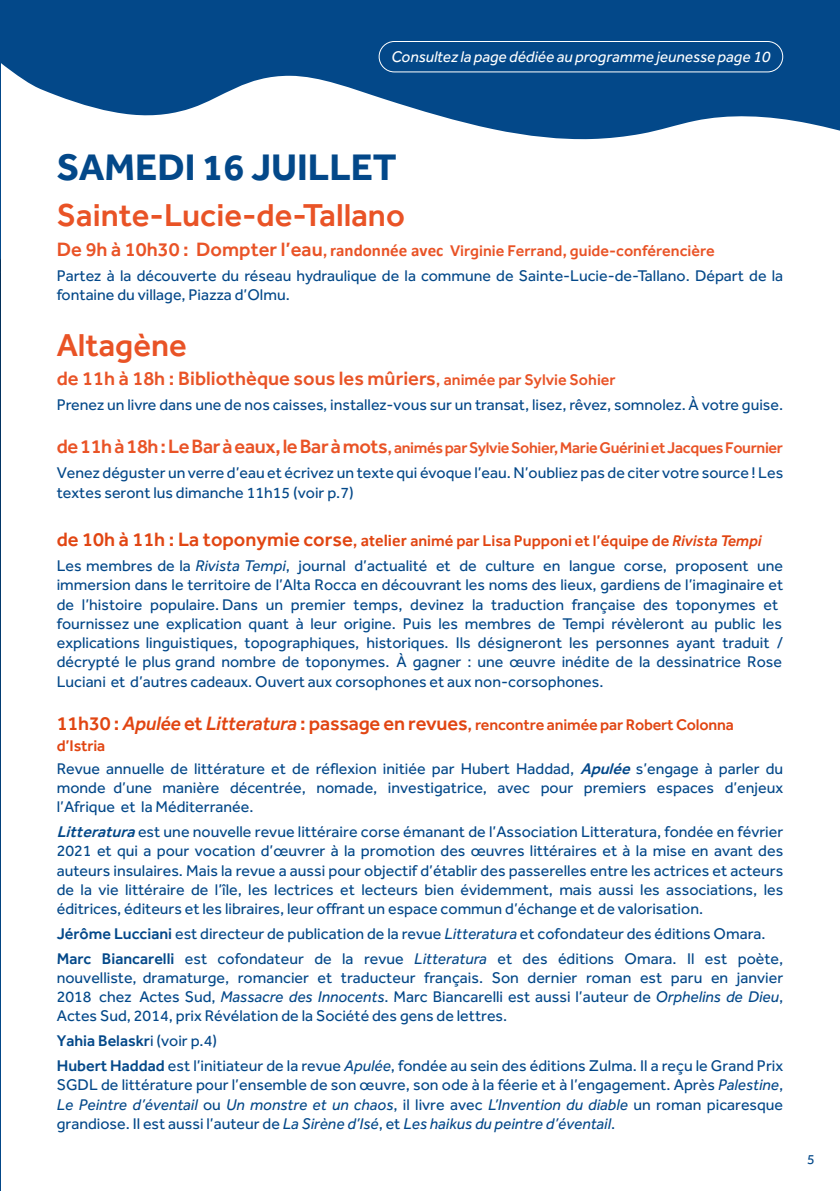
<style>
.page{position:relative;width:840px;height:1191px;background:#fff}
.page>*{position:absolute;margin:0;border:0;box-sizing:border-box;transform-origin:0 0}
.t1{font:700 38.2px "Effra";color:#034889}
.t2{font:500 32.8px "Effra";color:#e95326}
.t3{font:500 20px "Effra";color:#e95326}
.t4{font:16px/19.2px "Effra";color:#034889}
.t5{font:500 16px/20.8px "Effra";letter-spacing:-.01em;color:#e14512}
.t6{font:italic 16px "Effra";color:#fff}
.t7{font:14px "Effra";color:#034889}
.s1{font-weight:500;font-size:20px;color:#e95326}
.s2{font-weight:500;color:#e95326}
.s3{font-family:"Calibri";font-weight:700;font-size:17px;color:#e95326}
.s4{font-size:16px}
.s5{font-weight:500;font-size:20px;color:#e14512}
.s6{font-weight:500;color:#e14512}
.s7{font-family:"Calibri";font-weight:700;font-size:17px;color:#e14512}
.s8{font-weight:500;font-style:italic;color:#e14512}
.s9{font-style:italic}
.s10{font-size:20px}
.s11{font-style:italic;font-size:20px}
.s12{font-weight:500;font-style:italic}
.s13{font-weight:500}
</style>
<div class="page">
<svg style="left:1px;top:0;width:838px;height:140px;fill:#034889"></svg>
<hr style="left:0;top:0;width:1px;height:1191px;background:#034889">
<svg style="left:0;top:259px;width:1px;height:613px"></svg>
<div style="left:378px;top:41px;width:404px;height:31px;border:1px solid #fff;border-radius:15px"></div>
<p class="t6" style="left:391px;top:47px;width:380px">Consultez la page dédiée au programme jeunesse page 10</p>
<p class="t1" style="left:57px;top:144px;width:341px">SAMEDI 16 JUILLET</p>
<p class="t2" style="left:57px;top:196px;width:349px">Sainte-Lucie-de-Tallano</p>
<p class="t4" style="left:57px;top:238px;width:727px;line-height:24.8px"><span class="s1">De 9h à 10h30 : Dompter l’eau</span><span class="s2">,</span> <span class="s3">randonnée avec</span> <span class="s2">Virginie Ferrand, guide-conférencière<br></span>Partez à la découverte du réseau hydraulique de la commune de Sainte-Lucie-de-Tallano. Départ de la</p>
<p class="t4" style="left:57px;top:285px;width:234px">fontaine du village, Piazza d’Olmu.</p>
<p class="t2" style="left:57px;top:325px;width:131px">Altagène</p>
<p class="t3" style="left:57px;top:367px;width:560px">de 11h à 18h : Bibliothèque sous les mûriers<span class="s4">, animée par Sylvie Sohier</span></p>
<p class="t4" style="left:57px;top:395px;width:727px">Prenez un livre dans une de nos caisses, installez-vous sur un transat, lisez, rêvez, somnolez. À votre guise.</p>
<p class="t4" style="left:57px;top:435px;width:727px;line-height:24.8px"><span class="s1">de 11h à 18h : Le Barà eaux, le Bar à mots</span><span class="s2">, animés par Sylvie Sohier, Marie Guérini et Jacques Fournier<br></span>Venez déguster un verre d’eau et écrivez un texte qui évoque l’eau. N’oubliez pas de citer votre source ! Les</p>
<p class="t4" style="left:57px;top:482px;width:298px">textes seront lus dimanche 11h15 (voir p.7)</p>
<p class="t4" style="left:57px;top:528px;width:727px;line-height:24.8px"><span class="s5">de 10h à 11h : La toponymie corse</span><span class="s6">,</span> <span class="s7">atelier</span> <span class="s6">animé par Lisa Pupponi et l’équipe de</span> <span class="s8">Rivista Tempi<br></span>Les membres de la <span class="s9">Rivista Tempi</span>, journal d’actualité et de culture en langue corse, proposent une</p>
<p class="t4" style="left:57px;top:575px;width:727px">immersion dans le territoire de l’Alta Rocca en découvrant les noms des lieux, gardiens de l’imaginaire et de l’histoire populaire. Dans un premier temps, devinez la traduction française des toponymes et fournissez une explication quant à leur origine. Puis les membres de Tempi révèleront au public les explications linguistiques, topographiques, historiques. Ils désigneront les personnes ayant traduit / décrypté le plus grand nombre de toponymes. À gagner : une œuvre inédite de la dessinatrice Rose Luciani et d’autres cadeaux. Ouvert aux corsophones et aux non-corsophones.</p>
<p class="t5" style="left:57px;top:713px;width:678px"><span class="s10">11h30 :</span> <span class="s11">Apulée</span> <span class="s10">et</span> <span class="s11">Litteratura</span> <span class="s10">: passage en revues</span>, rencontre animée par Robert Colonna d’Istria</p>
<p class="t4" style="left:57px;top:758px;width:727px;text-align:justify">Revue annuelle de littérature et de réflexion initiée par Hubert Haddad, <span class="s12">Apulée</span> s’engage à parler du monde d’une manière décentrée, nomade, investigatrice, avec pour premiers espaces d’enjeux l’Afrique et la Méditerranée.</p>
<p class="t4" style="left:57px;top:822px;width:727px;text-align:justify"><span class="s12">Litteratura</span>est une nouvelle revue littéraire corse émanant de l’Association Litteratura, fondée en février 2021 et qui a pour vocation d’œuvrer à la promotion des œuvres littéraires et à la mise en avant des auteurs insulaires. Mais la revue a aussi pour objectif d’établir des passerelles entre les actrices et acteurs de la vie littéraire de l’île, les lectrices et lecteurs bien évidemment, mais aussi les associations, les éditrices, éditeurs et les libraires, leur offrant un espace commun d’échange et de valorisation.</p>
<p class="t4" style="left:57px;top:921px;width:727px;line-height:24.8px"><span class="s13">Jérôme Lucciani</span> est directeur de publication de la revue <span class="s9">Litteratura</span> et cofondateur des éditions Omara.<br><span class="s13">Marc Biancarelli</span> est cofondateur de la revue <span class="s9">Litteratura</span> et des éditions Omara. Il est poète,</p>
<p class="t4" style="left:57px;top:967px;width:727px;text-align:justify">nouvelliste, dramaturge, romancier et traducteur français. Son dernier roman est paru en janvier 2018 chez Actes Sud, <span class="s9">Massacre des Innocents</span>. Marc Biancarelli est aussi l’auteur de <span class="s9">Orphelins de Dieu</span>, Actes Sud, 2014, prix Révélation de la Société des gens de lettres.</p>
<p class="t4" style="left:57px;top:1028px;width:727px;line-height:24.8px"><span class="s13">Yahia Belaskr</span>i (voir p.4)<br><span class="s13">Hubert Haddad</span> est l’initiateur de la revue <span class="s9">Apulée</span>, fondée au sein des éditions Zulma. Il a reçu le Grand Prix</p>
<p class="t4" style="left:57px;top:1075px;width:727px;text-align:justify">SGDL de littérature pour l’ensemble de son œuvre, son ode à la féerie et à l’engagement. Après <span class="s9">Palestine</span>, <span class="s9">Le Peintre d’éventail</span> ou <span class="s9">Un monstre et un chaos</span>, il livre avec <span class="s9">L’Invention du diable</span> un roman picaresque grandiose. Il est aussi l’auteur de <span class="s9">La Sirène d’Isé</span>, et <span class="s9">Les haikus du peintre d’éventail</span>.</p>
<p class="t7" style="left:806px;top:1151px;width:9px">5</p>
</div>
